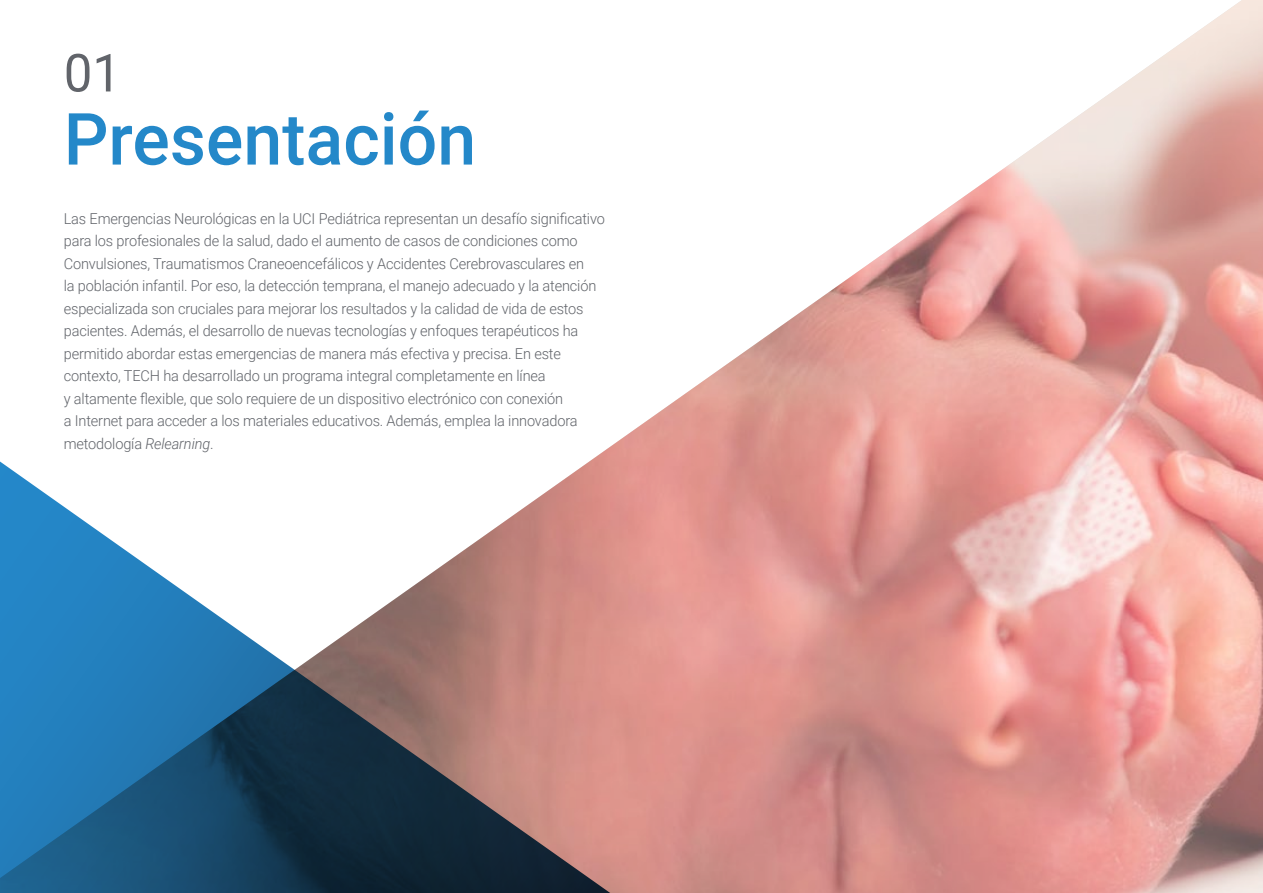
<style>
.page{position:relative;width:1263px;height:893px;background:#fff}
.page>*{position:absolute;margin:0;border:0;box-sizing:border-box;transform-origin:0 0}
.t1{font:500 72px "Roboto";color:#2488c9}
.t2{font:52.5px "Roboto";color:#61646a}
.t3{font:300 15px/22.5px "Roboto";letter-spacing:-.01em;color:#61646a}
.s1{font-style:italic}
</style>
<div class="page">
<img style="left:611px;top:0;width:652px;height:893px">
<svg style="left:0;top:446px;width:640px;height:447px"></svg>
<h2 class="t2" style="left:64px;top:36px;width:59px">01</h2>
<h1 class="t1" style="left:64px;top:89px;width:414px">Presentación</h1>
<p class="t3" style="left:64px;top:207px;width:543px">Las Emergencias Neurológicas en la UCI Pediátrica representan un desafío significativo para los profesionales de la salud, dado el aumento de casos de condiciones como Convulsiones, Traumatismos Craneoencefálicos y Accidentes Cerebrovasculares en<br>la población infantil. Por eso, la detección temprana, el manejo adecuado y la atención especializada son cruciales para mejorar los resultados y la calidad de vida de estos pacientes. Además, el desarrollo de nuevas tecnologías y enfoques terapéuticos ha permitido abordar estas emergencias de manera más efectiva y precisa. En este contexto, TECH ha desarrollado un programa integral completamente en línea<br>y altamente flexible, que solo requiere de un dispositivo electrónico con conexión<br>a Internet para acceder a los materiales educativos. Además, emplea la innovadora metodología <span class="s1">Relearning</span>.</p>
</div>
